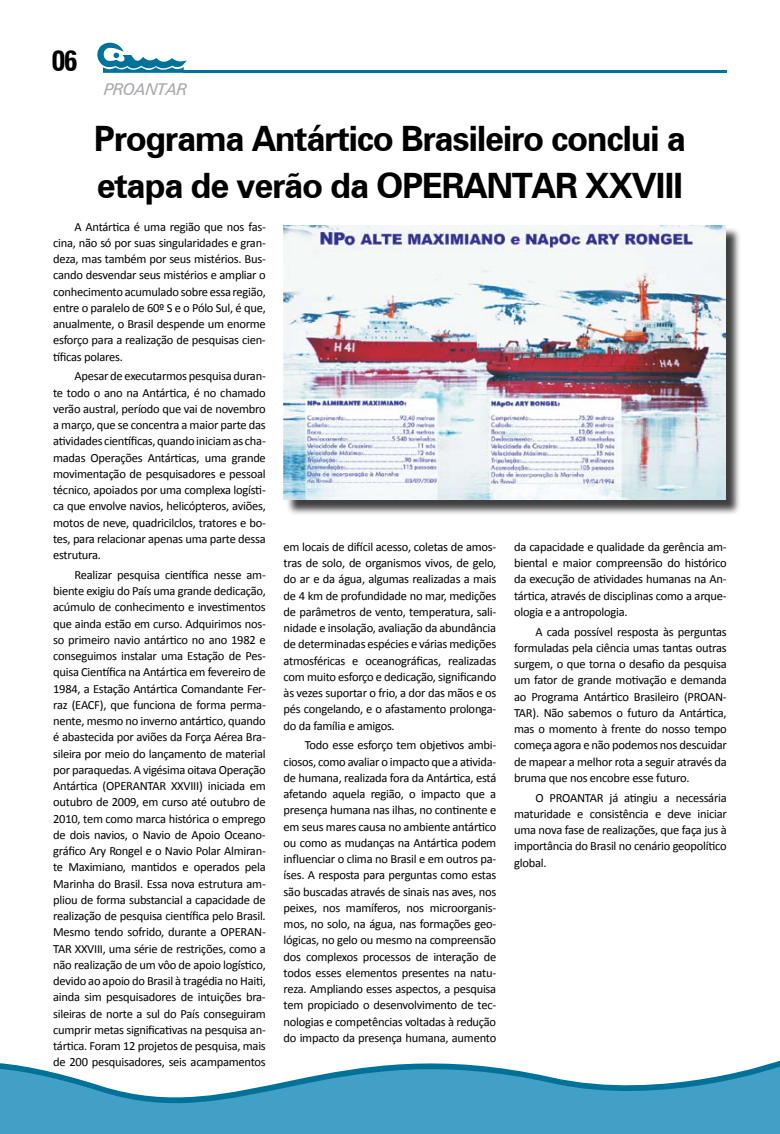
<style>
.page{position:relative;width:780px;height:1134px;background:#fff}
.page>*{position:absolute;margin:0;border:0;box-sizing:border-box;transform-origin:0 0}
.t1{font:700 35px/47.5px "Zurich BT";letter-spacing:-.04em;color:#000}
.t2{font:700 condensed 28.75px "Zurich BT";color:#000}
.t3{font:italic 16.25px "Zurich BT";letter-spacing:-.04em;color:#a7a9ac}
.t4{font:12.5px/16.2px "Calibri";letter-spacing:-.02em;color:#000;text-align:justify}
</style>
<div class="page">
<hr style="left:184px;top:70px;width:543px;height:3px;background:#00729a">
<svg style="left:0;top:1060px;width:780px;height:74px;fill:#429fc5"></svg>
<svg style="left:97px;top:42px;width:90px;height:31px"></svg>
<div style="left:285px;top:227px;width:461px;height:293px;background:#000;opacity:.75"></div>
<img style="left:283px;top:225px;width:442px;height:275px">
<h2 class="t2" style="left:51px;top:44px;width:28px">06</h2>
<h3 class="t3" style="left:104px;top:80px;width:85px">PROANTAR</h3>
<h1 class="t1" style="left:94px;top:114px;width:593px">Programa Antártico Brasileiro conclui a etapa de verão da OPERANTAR XXVIII</h1>
<p class="t4" style="left:53px;top:218px;width:214px;text-indent:21px">A Antártica é uma região que nos fas&shy;cina, não só por suas singularidades e gran&shy;deza, mas também por seus mistérios. Bus&shy;cando desvendar seus mistérios e ampliar o conhecimento acumulado sobre essa região, entre o paralelo de 60º S e o Pólo Sul, é que, anualmente, o Brasil despende um enorme esforço para a realização de pesquisas cien&shy;tíficas polares.</p>
<p class="t4" style="left:53px;top:367px;width:214px;text-indent:21px">Apesar de executarmos pesquisa duran&shy;te todo o ano na Antártica, é no chamado verão austral, período que vai de novembro a março, que se concentra a maior parte das atividades científicas, quando iniciam as cha&shy;madas Operações Antárticas, uma grande movimentação de pesquisadores e pessoal técnico, apoiados por uma complexa logísti&shy;ca que envolve navios, helicópteros, aviões, motos de neve, quadricilclos, tratores e bo&shy;tes, para relacionar apenas uma parte dessa estrutura.</p>
<p class="t4" style="left:53px;top:566px;width:214px;text-indent:21px">Realizar pesquisa científica nesse am&shy;biente exigiu do País uma grande dedicação, acúmulo de conhecimento e investimentos que ainda estão em curso. Adquirimos nos&shy;so primeiro navio antártico no ano 1982 e conseguimos instalar uma Estação de Pes&shy;quisa Científica na Antártica em fevereiro de 1984, a Estação Antártica Comandante Fer&shy;raz (EACF), que funciona de forma perma&shy;nente, mesmo no inverno antártico, quando é abastecida por aviões da Força Aérea Bra&shy;sileira por meio do lançamento de material por paraquedas. A vigésima oitava Operação Antártica (OPERANTAR XXVIII) iniciada em outubro de 2009, em curso até outubro de 2010, tem como marca histórica o emprego de dois navios, o Navio de Apoio Oceano&shy;gráfico Ary Rongel e o Navio Polar Almiran&shy;te Maximiano, mantidos e operados pela Marinha do Brasil. Essa nova estrutura am&shy;pliou de forma substancial a capacidade de realização de pesquisa científica pelo Brasil.<br>Mesmo tendo sofrido, durante a OPERAN-TAR XXVIII, uma série de restrições, como a não realização de um vôo de apoio logístico, devido ao apoio do Brasil à tragédia no Haiti, ainda sim pesquisadores de intuições bra&shy;sileiras de norte a sul do País conseguiram cumprir metas significativas na pesquisa an&shy;tártica. Foram 12 projetos de pesquisa, mais de 200 pesquisadores, seis acampamentos</p>
<p class="t4" style="left:283px;top:538px;width:214px">em locais de difícil acesso, coletas de amos&shy;tras de solo, de organismos vivos, de gelo, do ar e da água, algumas realizadas a mais de 4 km de profundidade no mar, medições de parâmetros de vento, temperatura, sali&shy;nidade e insolação, avaliação da abundância de determinadas espécies e várias medições atmosféricas e oceanográficas, realizadas com muito esforço e dedicação, significando às vezes suportar o frio, a dor das mãos e os pés congelando, e o afastamento prolonga&shy;do da família e amigos.</p>
<p class="t4" style="left:283px;top:736px;width:214px;text-indent:21px">Todo esse esforço tem objetivos ambi&shy;ciosos, como avaliar o impacto que a ativida&shy;de humana, realizada fora da Antártica, está afetando aquela região, o impacto que a presença humana nas ilhas, no continente e em seus mares causa no ambiente antártico ou como as mudanças na Antártica podem influenciar o clima no Brasil e em outros pa&shy;íses. A resposta para perguntas como estas são buscadas através de sinais nas aves, nos peixes, nos mamíferos, nos microorganis&shy;mos, no solo, na água, nas formações geo&shy;lógicas, no gelo ou mesmo na compreensão dos complexos processos de interação de todos esses elementos presentes na natu&shy;reza. Ampliando esses aspectos, a pesquisa tem propiciado o desenvolvimento de tec&shy;nologias e competências voltadas à redução do impacto da presença humana, aumento</p>
<p class="t4" style="left:514px;top:538px;width:214px">da capacidade e qualidade da gerência am&shy;biental e maior compreensão do histórico da execução de atividades humanas na An&shy;tártica, através de disciplinas como a arque&shy;ologia e a antropologia.</p>
<p class="t4" style="left:514px;top:623px;width:214px;text-indent:21px">A cada possível resposta às perguntas formuladas pela ciência umas tantas outras surgem, o que torna o desafio da pesquisa um fator de grande motivação e demanda ao Programa Antártico Brasileiro (PROAN-TAR). Não sabemos o futuro da Antártica, mas o momento à frente do nosso tempo começa agora e não podemos nos descuidar de mapear a melhor rota a seguir através da bruma que nos encobre esse futuro.</p>
<p class="t4" style="left:514px;top:789px;width:214px;text-indent:21px">O PROANTAR já atingiu a necessária maturidade e consistência e deve iniciar uma nova fase de realizações, que faça jus à importância do Brasil no cenário geopolítico global.</p>
</div>
